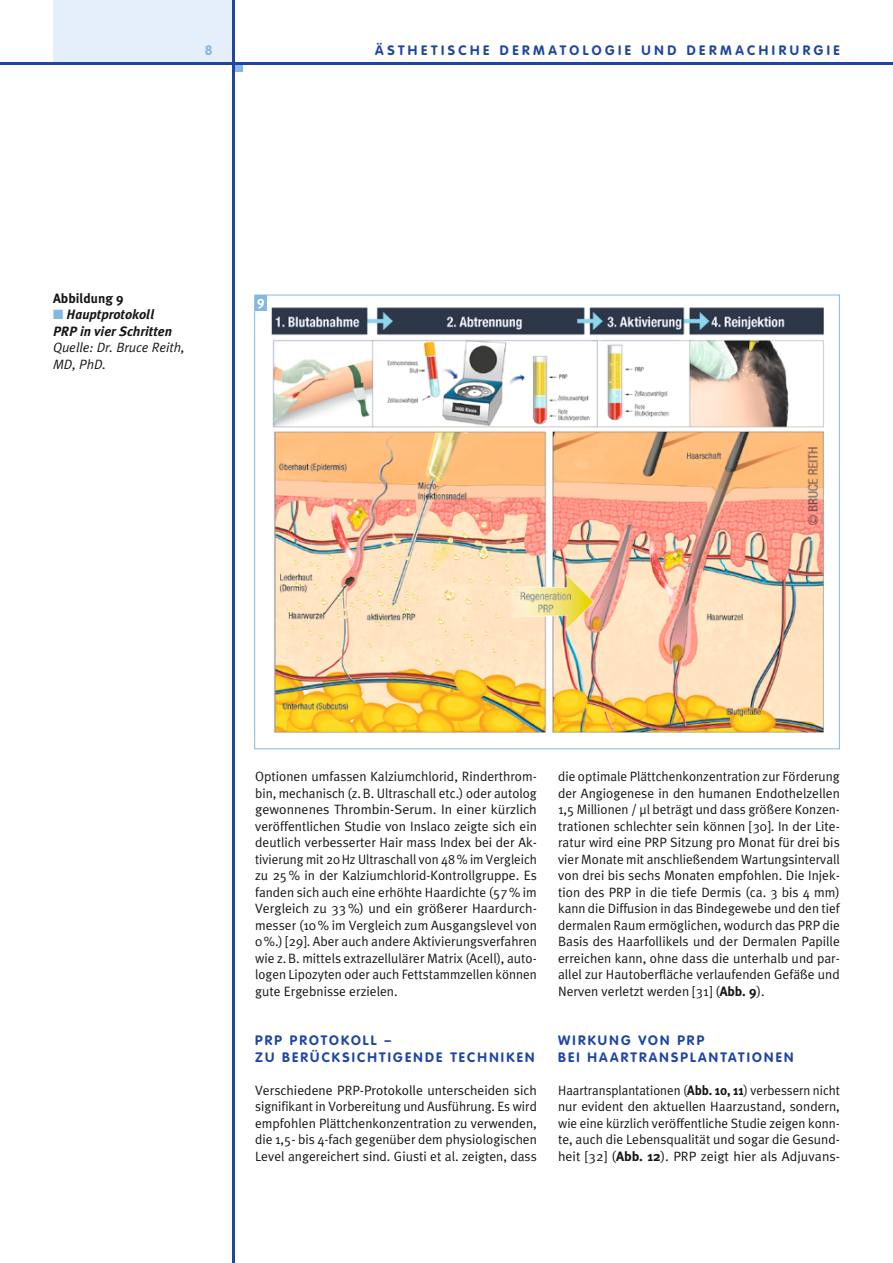
<style>
.page{position:relative;width:893px;height:1263px;background:#fff}
.page>*{position:absolute;margin:0;border:0;box-sizing:border-box;transform-origin:0 0}
.Fließtext{font:13.5px/16.5px "Meta Plus Normal";color:#151616;text-align:justify}
.Fließtext-2{font:13.5px/16.5px "Meta Plus Normal";color:#151616;text-align:justify;scale:.96 1}
.Zwischentitel{font:700 13.5px/16.5px "VAG Rounded";letter-spacing:.165em;color:#1e46a1}
.Zwischentitel-2{font:700 13.5px "VAG Rounded";letter-spacing:.265em;color:#1e46a1}
.Bildunter_3{font:italic 700 13.5px/16.5px "Meta Plus";color:#151616}
.Bildunter_3-2{font:italic 13.5px/16.5px "Meta Plus Normal";color:#151616}
.Bildunter_1{font:700 13.5px "Meta Plus";color:#151616}
.Fließtext-3{font:700 13.5px "Meta Plus";color:#fff}
.t1{font:700 13.5px "VAG Rounded";color:#85b8e0}
.s1{color:#85b8e0}
.s2{font-family:"Meta Plus";font-weight:700}
</style>
<div class="page">
<div style="left:53px;top:0;width:181px;height:64px;background:#e5eefb"></div>
<div style="left:234px;top:64px;width:8px;height:8px;background:#85b8e0"></div>
<hr style="left:0;top:62px;width:893px;height:3px;background:#1e46a1">
<hr style="left:233px;top:0;width:2px;height:1263px;background:#1e46a1">
<img style="left:271px;top:307px;width:553px;height:426px">
<div style="left:255px;top:295px;width:12px;height:16px;background:#85b8e0"></div>
<p class="t1" style="left:205px;top:43px;width:9px">8</p>
<p class="Bildunter_1" style="left:53px;top:290px;width:72px">Abbildung 9</p>
<p class="Bildunter_3" style="left:53px;top:306px;width:121px"><span class="s1">■</span> Hauptprotokoll<br>PRP in vier Schritten</p>
<p class="Bildunter_3-2" style="left:53px;top:339px;width:133px">Quelle: Dr. Bruce Reith,<br>MD, PhD.</p>
<p class="Fließtext-3" style="left:257px;top:293px;width:9px">9</p>
<p class="Zwischentitel-2" style="left:375px;top:43px;width:466px">ÄSTHETISCHE DERMATOLOGIE UND DERMACHIRURGIE</p>
<p class="Fließtext" style="left:255px;top:768px;width:283px">Optionen umfassen Kalziumchlorid, Rinderthrom&shy;bin, mechanisch (z.B. Ultraschall etc.) oder autolog gewonnenes Thrombin-Serum. In einer kürzlich veröffentlichen Studie von Inslaco zeigte sich ein deutlich verbesserter Hair mass Index bei der Ak&shy;tivierung mit 20Hz Ultraschall von 48% im Vergleich zu 25% in der Kalziumchlorid-Kontrollgruppe. Es fanden sich auch eine erhöhte Haardichte (57% im Vergleich zu 33%) und ein größerer Haardurch&shy;messer (10% im Vergleich zum Ausgangslevel von 0%.) [29]. Aber auch andere Aktivierungsverfahren wie z.B. mittels extrazellulärer Matrix (Acell), auto&shy;logen Lipozyten oder auch Fettstammzellen können gute Ergebnisse erzielen.</p>
<p class="Zwischentitel" style="left:255px;top:1033px;width:281px">PRP PROTOKOLL –<br>ZU BERÜCKSICHTIGENDE TECHNIKEN</p>
<p class="Fließtext" style="left:255px;top:1082px;width:283px">Verschiedene PRP-Protokolle unterscheiden sich signifikant in Vorbereitung und Ausführung. Es wird empfohlen Plättchenkonzentration zu verwenden, die 1,5- bis 4-fach gegenüber dem physiologischen Level angereichert sind. Giusti et al. zeigten, dass</p>
<p class="Fließtext" style="left:558px;top:768px;width:283px">die optimale Plättchenkonzentration zur Förderung der Angiogenese in den humanen Endothelzellen 1,5 Millionen / µl beträgt und dass größere Konzen&shy;trationen schlechter sein können [30]. In der Lite&shy;ratur wird eine PRP Sitzung pro Monat für drei bis vier Monate mit anschließendem Wartungsintervall von drei bis sechs Monaten empfohlen. Die Injek&shy;tion des PRP in die tiefe Dermis (ca. 3 bis 4 mm) kann die Diffusion in das Bindegewebe und den tief dermalen Raum ermöglichen, wodurch das PRP die Basis des Haarfollikels und der Dermalen Papille erreichen kann, ohne dass die unterhalb und par&shy;allel zur Hautoberfläche verlaufenden Gefäße und Nerven verletzt werden [31] (<span class="s2">Abb. 9</span>).</p>
<p class="Zwischentitel" style="left:558px;top:1033px;width:237px">WIRKUNG VON PRP<br>BEI HAARTRANSPLANTATIONEN</p>
<p class="Fließtext-2" style="left:558px;top:1082px;width:295px">Haartransplantationen (<span class="s2">Abb. 10, 11</span>) verbessern nicht nur evident den aktuellen Haarzustand, sondern, wie eine kürzlich veröffentliche Studie zeigen konn&shy;te, auch die Lebensqualität und sogar die Gesund&shy;heit [32] (<span class="s2">Abb. 12</span>). PRP zeigt hier als Adjuvans-</p>
</div>
